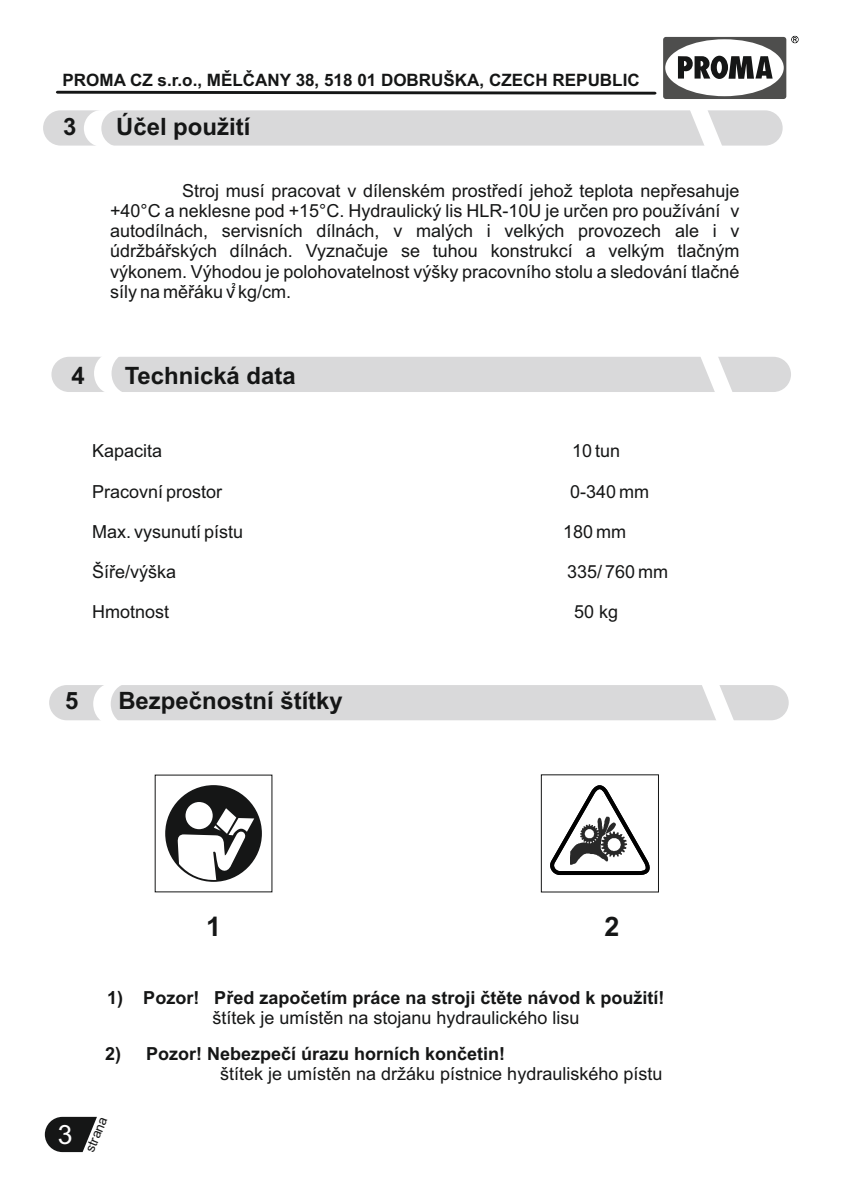
<style>
.page{position:relative;width:842px;height:1191px;background:#fff}
.page>*{position:absolute;margin:0;border:0;box-sizing:border-box;transform-origin:0 0}
.t1{font:700 26.8px "Arial";color:#151616}
.t2{font:26.6px "Arial";color:#fff}
.t3{font:700 23.8px "Arial";color:#151616}
.t4{font:18px/20.2px "Arial";color:#151616;text-align:justify}
.t5{font:700 18px "Arial";color:#151616}
.t6{font:700 17px "Arial";color:#151616}
.t7{font:13.4px "Arial";color:#151616}
.t8{font:700 7px "Arial";color:#151616}
</style>
<div class="page">
<svg style="left:56px;top:91px;width:600px;height:4px;background:#575757"></svg>
<div style="left:51px;top:357px;width:740px;height:35px;background:#d9d9da;border-radius:18px"></div>
<svg style="left:701px;top:357px;width:31px;height:35px"></svg>
<svg style="left:94px;top:357px;width:28px;height:35px"></svg>
<div style="left:49px;top:685px;width:740px;height:35px;background:#d9d9da;border-radius:18px"></div>
<svg style="left:93px;top:685px;width:39px;height:36px"></svg>
<svg style="left:165px;top:785px;width:97px;height:97px"></svg>
<svg style="left:698px;top:685px;width:38px;height:36px"></svg>
<div style="left:43px;top:110px;width:740px;height:36px;background:#d9d9da;border-radius:18px"></div>
<svg style="left:84px;top:110px;width:35px;height:36px"></svg>
<svg style="left:663px;top:36px;width:136px;height:110px"></svg>
<div style="left:541px;top:774px;width:118px;height:118px;border:1px solid #151616"></div>
<svg style="left:550px;top:785px;width:100px;height:90px"></svg>
<svg style="left:45px;top:1116px;width:52px;height:36px"></svg>
<p class="t6" style="left:62px;top:73px;width:579px">PROMA CZ s.r.o., MĚLČANY 38, 518 01 DOBRUŠKA, CZECH REPUBLIC</p>
<h3 class="t3" style="left:63px;top:118px;width:15px">3</h3>
<h3 class="t3" style="left:116px;top:118px;width:136px">Účel použití</h3>
<p class="t4" style="left:110px;top:182px;width:631px;text-indent:72px">Stroj musí pracovat v dílenském prostředí jehož teplota nepřesahuje +40°C a neklesne pod +15°C. Hydraulický lis HLR-10U je určen pro používání v autodílnách, servisních dílnách, v malých i velkých provozech ale i v údržbářských dílnách. Vyznačuje se tuhou konstrukcí a velkým tlačným výkonem. Výhodou je polohovatelnost výšky pracovního stolu a sledování tlačné síly na měřáku v kg/cm.</p>
<p class="t8" style="left:232px;top:283px;width:5px">2</p>
<h3 class="t3" style="left:72px;top:366px;width:15px">4</h3>
<h3 class="t3" style="left:125px;top:366px;width:172px">Technická data</h3>
<p class="t4" style="left:92px;top:442px;width:72px">Kapacita</p>
<p class="t4" style="left:572px;top:442px;width:50px">10 tun</p>
<p class="t4" style="left:92px;top:483px;width:132px">Pracovní prostor</p>
<p class="t4" style="left:570px;top:483px;width:81px">0-340 mm</p>
<p class="t4" style="left:92px;top:523px;width:153px">Max. vysunutí pístu</p>
<p class="t4" style="left:563px;top:523px;width:65px">180 mm</p>
<p class="t4" style="left:92px;top:563px;width:86px">Šíře/výška</p>
<p class="t4" style="left:567px;top:563px;width:103px">335/ 760 mm</p>
<p class="t4" style="left:92px;top:603px;width:79px">Hmotnost</p>
<p class="t4" style="left:574px;top:603px;width:46px">50 kg</p>
<h3 class="t3" style="left:65px;top:691px;width:15px">5</h3>
<h3 class="t3" style="left:118px;top:691px;width:226px">Bezpečnostní štítky</h3>
<h1 class="t1" style="left:206px;top:916px;width:16px">1</h1>
<h1 class="t1" style="left:604px;top:916px;width:16px">2</h1>
<p class="t5" style="left:107px;top:990px;width:559px">1) Pozor! Před započetím práce na stroji čtěte návod k použití!</p>
<p class="t4" style="left:212px;top:1009px;width:369px">štítek je umístěn na stojanu hydraulického lisu</p>
<p class="t5" style="left:105px;top:1047px;width:402px">2) Pozor! Nebezpečí úrazu horních končetin!</p>
<p class="t4" style="left:220px;top:1065px;width:444px">štítek je umístěn na držáku pístnice hydrauliského pístu</p>
<h2 class="t2" style="left:58px;top:1124px;width:16px">3</h2>
<p class="t7" style="left:85px;top:1149px;width:39px;rotate:-68deg">strana</p>
</div>
